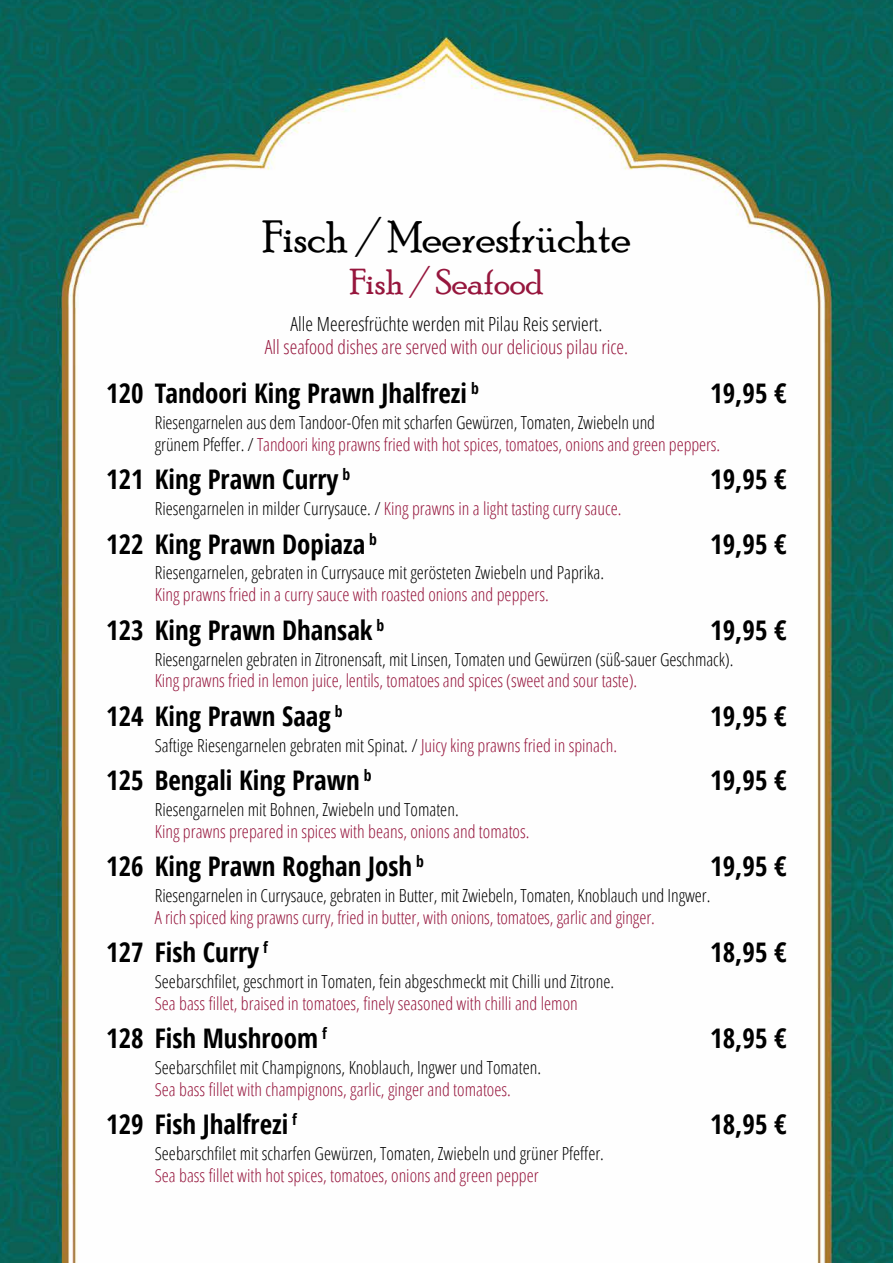
<style>
.page{position:relative;width:893px;height:1263px;background:#fff}
.page>*{position:absolute;margin:0;border:0;box-sizing:border-box;transform-origin:0 0}
.t1{font:45px "Poor Richard";color:#000}
.t2{font:36px "Poor Richard";color:#96163d}
.t3{font:700 27px "Open Sans Condensed";color:#000}
.t4{font:300 19.5px "Open Sans Condensed";color:#96163d}
.t5{font:300 19.5px "Open Sans Condensed";color:#000}
.t6{font:300 18px/21.6px "Open Sans Condensed";color:#000}
.t7{font:300 18px "Open Sans Condensed";color:#96163d}
.s1{color:#96163d}
.s2{color:#000}
</style>
<div class="page">
<img style="left:0;top:0;width:893px;height:1263px">
<h1 class="t1" style="left:262px;top:212px;width:370px">Fisch / Meeresfrüchte</h1>
<h2 class="t2" style="left:349px;top:262px;width:196px">Fish / Seafood</h2>
<p class="t5" style="left:290px;top:310px;width:314px">Alle Meeresfrüchte werden mit Pilau Reis serviert.</p>
<p class="t4" style="left:265px;top:334px;width:365px">All seafood dishes are served with our delicious pilau rice.</p>
<h3 class="t3" style="left:106px;top:375px;width:374px">120 Tandoori King Prawn Jhalfrezi <sup>b</sup></h3>
<h3 class="t3" style="left:710px;top:375px;width:78px">19,95 €</h3>
<p class="t6" style="left:155px;top:411px;width:567px">Riesengarnelen aus dem Tandoor-Ofen mit scharfen Gewürzen, Tomaten, Zwiebeln und<br>grünem Pfeffer. / <span class="s1">Tandoori king prawns fried with hot spices, tomatoes, onions and green peppers.</span></p>
<h3 class="t3" style="left:106px;top:461px;width:246px">121 King Prawn Curry <sup>b</sup></h3>
<h3 class="t3" style="left:710px;top:461px;width:78px">19,95 €</h3>
<p class="t7" style="left:155px;top:496px;width:468px"><span class="s2">Riesengarnelen in milder Currysauce. /</span> King prawns in a light tasting curry sauce.</p>
<h3 class="t3" style="left:106px;top:525px;width:272px">122 King Prawn Dopiaza <sup>b</sup></h3>
<h3 class="t3" style="left:710px;top:525px;width:78px">19,95 €</h3>
<p class="t6" style="left:155px;top:561px;width:451px">Riesengarnelen, gebraten in Currysauce mit gerösteten Zwiebeln und Paprika.</p>
<p class="t7" style="left:155px;top:582px;width:395px">King prawns fried in a curry sauce with roasted onions and peppers.</p>
<h3 class="t3" style="left:106px;top:611px;width:280px">123 King Prawn Dhansak <sup>b</sup></h3>
<h3 class="t3" style="left:710px;top:611px;width:78px">19,95 €</h3>
<p class="t6" style="left:155px;top:648px;width:580px">Riesengarnelen gebraten in Zitronensaft, mit Linsen, Tomaten und Gewürzen (süß-sauer Geschmack).</p>
<p class="t7" style="left:155px;top:668px;width:484px">King prawns fried in lemon juice, lentils, tomatoes and spices (sweet and sour taste).</p>
<h3 class="t3" style="left:106px;top:697px;width:238px">124 King Prawn Saag <sup>b</sup></h3>
<h3 class="t3" style="left:710px;top:697px;width:78px">19,95 €</h3>
<p class="t6" style="left:155px;top:734px;width:464px">Saftige Riesengarnelen gebraten mit Spinat. / <span class="s1">Juicy king prawns fried in spinach.</span></p>
<h3 class="t3" style="left:106px;top:762px;width:267px">125 Bengali King Prawn <sup>b</sup></h3>
<h3 class="t3" style="left:710px;top:762px;width:78px">19,95 €</h3>
<p class="t6" style="left:155px;top:798px;width:305px">Riesengarnelen mit Bohnen, Zwiebeln und Tomaten.</p>
<p class="t7" style="left:155px;top:819px;width:376px">King prawns prepared in spices with beans, onions and tomatos.</p>
<h3 class="t3" style="left:106px;top:848px;width:319px">126 King Prawn Roghan Josh <sup>b</sup></h3>
<h3 class="t3" style="left:710px;top:848px;width:78px">19,95 €</h3>
<p class="t6" style="left:155px;top:884px;width:557px">Riesengarnelen in Currysauce, gebraten in Butter, mit Zwiebeln, Tomaten, Knoblauch und Ingwer.</p>
<p class="t7" style="left:155px;top:905px;width:502px">A rich spiced king prawns curry, fried in butter, with onions, tomatoes, garlic and ginger.</p>
<h3 class="t3" style="left:106px;top:934px;width:163px">127 Fish Curry <sup>f</sup></h3>
<h3 class="t3" style="left:710px;top:934px;width:78px">18,95 €</h3>
<p class="t6" style="left:155px;top:970px;width:461px">Seebarschfilet, geschmort in Tomaten, fein abgeschmeckt mit Chilli und Zitrone.</p>
<p class="t7" style="left:155px;top:991px;width:424px">Sea bass fillet, braised in tomatoes, finely seasoned with chilli and lemon</p>
<h3 class="t3" style="left:106px;top:1020px;width:222px">128 Fish Mushroom <sup>f</sup></h3>
<h3 class="t3" style="left:710px;top:1020px;width:78px">18,95 €</h3>
<p class="t6" style="left:155px;top:1056px;width:388px">Seebarschfilet mit Champignons, Knoblauch, Ingwer und Tomaten.</p>
<p class="t7" style="left:155px;top:1077px;width:358px">Sea bass fillet with champignons, garlic, ginger and tomatoes.</p>
<h3 class="t3" style="left:106px;top:1106px;width:192px">129 Fish Jhalfrezi <sup>f</sup></h3>
<h3 class="t3" style="left:710px;top:1106px;width:78px">18,95 €</h3>
<p class="t6" style="left:155px;top:1142px;width:451px">Seebarschfilet mit scharfen Gewürzen, Tomaten, Zwiebeln und grüner Pfeffer.</p>
<p class="t7" style="left:155px;top:1163px;width:385px">Sea bass fillet with hot spices, tomatoes, onions and green pepper</p>
</div>
